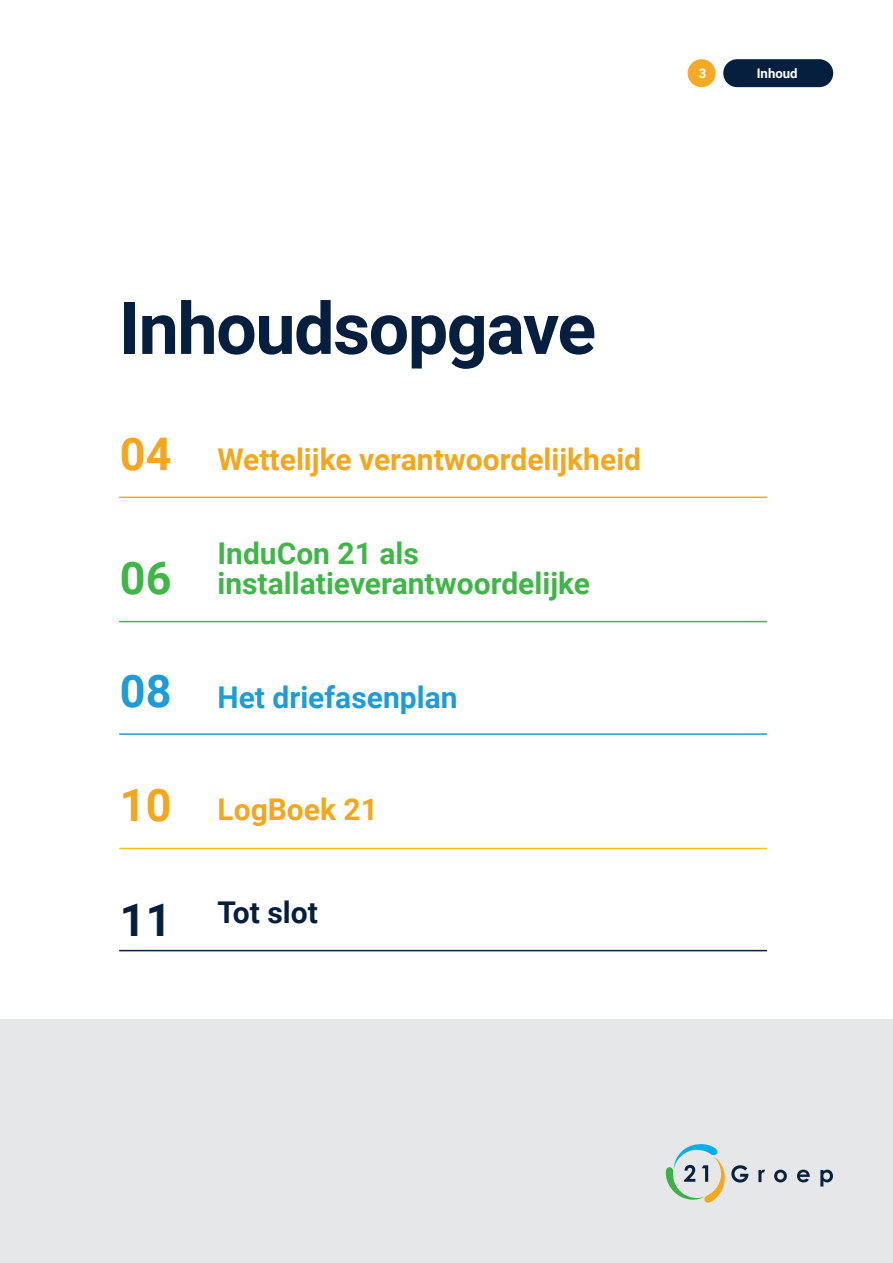
<style>
.page{position:relative;width:893px;height:1263px;background:#fff}
.page>*{position:absolute;margin:0;border:0;box-sizing:border-box;transform-origin:0 0}
.t1{font:700 71.85px "Roboto";letter-spacing:-.02em;color:#071f3e}
.t2{font:700 45px "Roboto";color:#f4a61d}
.t3{font:700 45px "Roboto";color:#40b649}
.t4{font:700 45px "Roboto";color:#1d9cd8}
.t5{font:700 45px "Roboto";color:#071f3e}
.t6{font:700 30px/30.8px "Roboto";color:#40b649}
.t7{font:700 30px "Roboto";color:#f4a61d}
.t8{font:700 30px "Roboto";color:#1d9cd8}
.t9{font:700 30px "Roboto";color:#071f3e}
.t10{font:700 13.2px "Roboto";color:#fff}
</style>
<div class="page">
<div style="left:688px;top:59px;width:28px;height:28px;background:#f6a827;border-radius:50%"></div>
<div style="left:723px;top:59px;width:110px;height:28px;background:#071f3e;border-radius:14px"></div>
<hr style="left:119px;top:496px;width:648px;height:2px;background:#f4a61d">
<hr style="left:119px;top:621px;width:648px;height:1px;background:#40b649">
<hr style="left:119px;top:733px;width:648px;height:2px;background:#1d9cd8">
<div style="left:0;top:1020px;width:893px;height:243px;background:#e6e7e9"></div>
<svg style="left:731px;top:1165px;width:17px;height:17px"></svg>
<svg style="left:758px;top:1170px;width:7px;height:12px"></svg>
<svg style="left:774px;top:1170px;width:13px;height:12px"></svg>
<svg style="left:797px;top:1170px;width:13px;height:12px"></svg>
<svg style="left:820px;top:1170px;width:13px;height:16px"></svg>
<svg style="left:666px;top:1144px;width:59px;height:59px"></svg>
<hr style="left:119px;top:848px;width:648px;height:1px;background:#fdbe15">
<hr style="left:119px;top:950px;width:648px;height:1px;background:#071f3e">
<p class="t10" style="left:699px;top:64px;width:9px">3</p>
<p class="t10" style="left:757px;top:64px;width:42px">Inhoud</p>
<h1 class="t1" style="left:119px;top:278px;width:479px">Inhoudsopgave</h1>
<h2 class="t2" style="left:120px;top:422px;width:53px">04</h2>
<h2 class="t3" style="left:120px;top:547px;width:53px">06</h2>
<h2 class="t4" style="left:120px;top:660px;width:53px">08</h2>
<h2 class="t2" style="left:120px;top:773px;width:53px">10</h2>
<h2 class="t5" style="left:120px;top:888px;width:53px">11</h2>
<p class="t7" style="left:217px;top:438px;width:425px">Wettelijke verantwoordelijkheid</p>
<p class="t6" style="left:217px;top:536px;width:374px">InduCon 21 als installatieverantwoordelijke</p>
<p class="t8" style="left:217px;top:676px;width:242px">Het driefasenplan</p>
<p class="t7" style="left:217px;top:789px;width:162px">LogBoek 21</p>
<p class="t9" style="left:217px;top:891px;width:102px">Tot slot</p>
</div>
